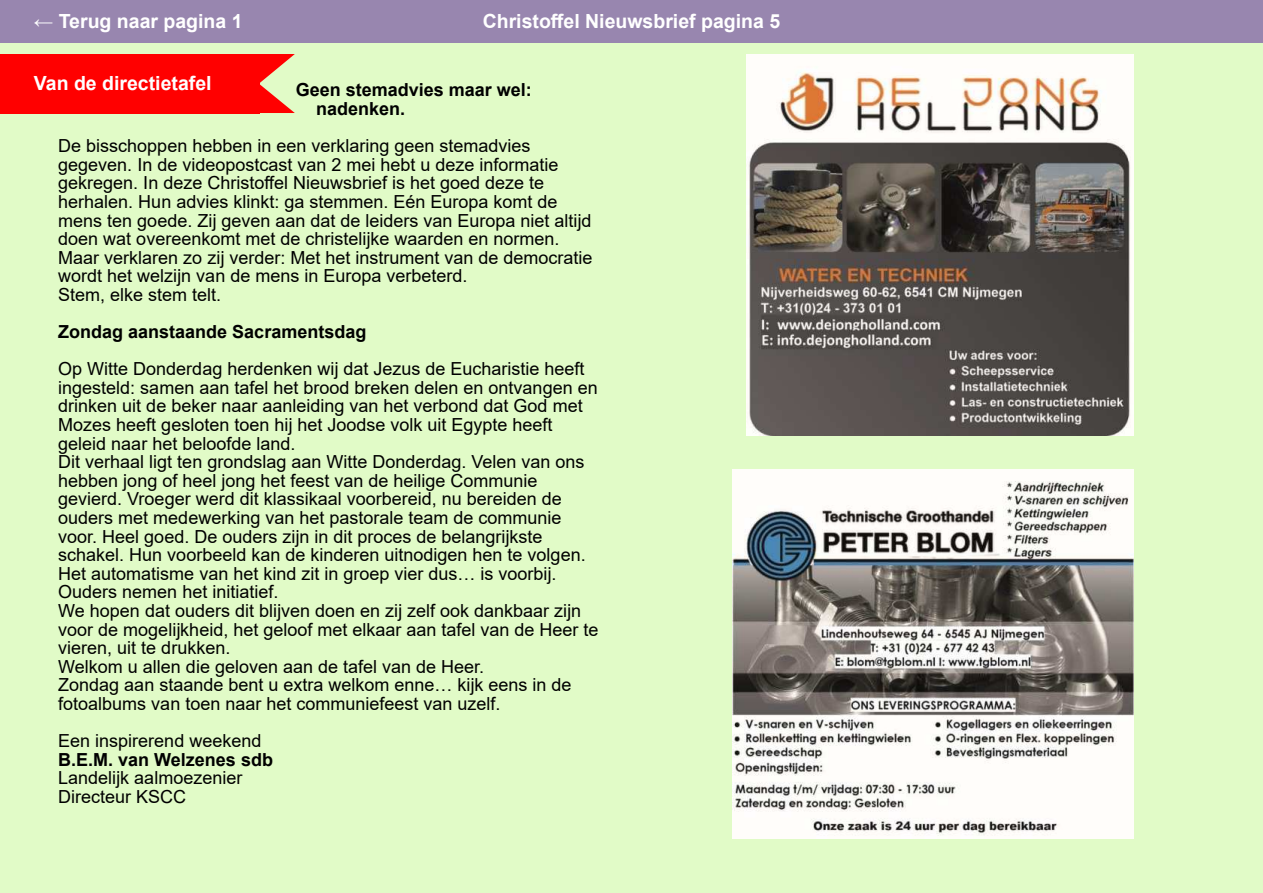
<style>
.page{position:relative;width:1263px;height:893px;background:#e1fbc7}
.page>*{position:absolute;margin:0;border:0;box-sizing:border-box;transform-origin:0 0}
.t1{font:700 19.5px "Arial";color:#fff}
.t2{font:18px/18.6px "Arial";color:#000}
.t3{font:700 18px/18.6px "Arial";color:#000}
</style>
<div class="page">
<div style="left:0;top:0;width:1263px;height:43px;background:#9886af"></div>
<div style="left:0;top:54px;width:259px;height:59px;background:#f00"></div>
<svg style="left:259px;top:54px;width:36px;height:59px"></svg>
<img style="left:732px;top:469px;width:402px;height:370px">
<img style="left:746px;top:54px;width:388px;height:381px">
<p class="t1" style="left:34px;top:8px;width:210px">← Terug naar pagina 1</p>
<p class="t1" style="left:483px;top:8px;width:299px">Christo昀昀el Nieuwsbrief pagina 5</p>
<p class="t1" style="left:34px;top:70px;width:179px">Van de directietafel</p>
<p class="t3" style="left:316px;top:81px;width:217px;text-indent:-20px">Geen stemadvies maar wel: nadenken.</p>
<p class="t2" style="left:58px;top:136px;width:536px">De bisschoppen hebben in een verklaring geen stemadvies gegeven. In de videopostcast van 2 mei hebt u deze informatie gekregen. In deze Christo昀昀el Nieuwsbrief is het goed deze te herhalen. Hun advies klinkt: ga stemmen. Eén Europa komt de mens ten goede. Zĳ geven aan dat de leiders van Europa niet altĳd doen wat overeenkomt met de christelĳke waarden en normen.<br>Maar verklaren zo zĳ verder: Met het instrument van de democratie wordt het welzĳn van de mens in Europa verbeterd.<br>Stem, elke stem telt.</p>
<p class="t3" style="left:58px;top:323px;width:310px">Zondag aanstaande Sacramentsdag</p>
<p class="t2" style="left:58px;top:359px;width:542px">Op Witte Donderdag herdenken wĳ dat Jezus de Eucharistie heeft ingesteld: samen aan tafel het brood breken delen en ontvangen en drinken uit de beker naar aanleiding van het verbond dat God met Mozes heeft gesloten toen hĳ het Joodse volk uit Egypte heeft geleid naar het beloofde land.<br>Dit verhaal ligt ten grondslag aan Witte Donderdag. Velen van ons hebben jong of heel jong het feest van de heilige Communie gevierd. Vroeger werd dit klassikaal voorbereid, nu bereiden de ouders met medewerking van het pastorale team de communie voor. Heel goed. De ouders zĳn in dit proces de belangrĳkste schakel. Hun voorbeeld kan de kinderen uitnodigen hen te volgen.<br>Het automatisme van het kind zit in groep vier dus… is voorbĳ.<br>Ouders nemen het initiatief.<br>We hopen dat ouders dit blĳven doen en zĳ zelf ook dankbaar zĳn voor de mogelĳkheid, het geloof met elkaar aan tafel van de Heer te vieren, uit te drukken.<br>Welkom u allen die geloven aan de tafel van de Heer.<br>Zondag aan staande bent u extra welkom enne… kĳk eens in de fotoalbums van toen naar het communiefeest van uzelf.</p>
<p class="t2" style="left:58px;top:731px;width:205px">Een inspirerend weekend</p>
<p class="t3" style="left:58px;top:750px;width:216px">B.E.M. van Welzenes sdb</p>
<p class="t2" style="left:58px;top:768px;width:186px">Landelĳk aalmoezenier<br>Directeur KSCC</p>
</div>
